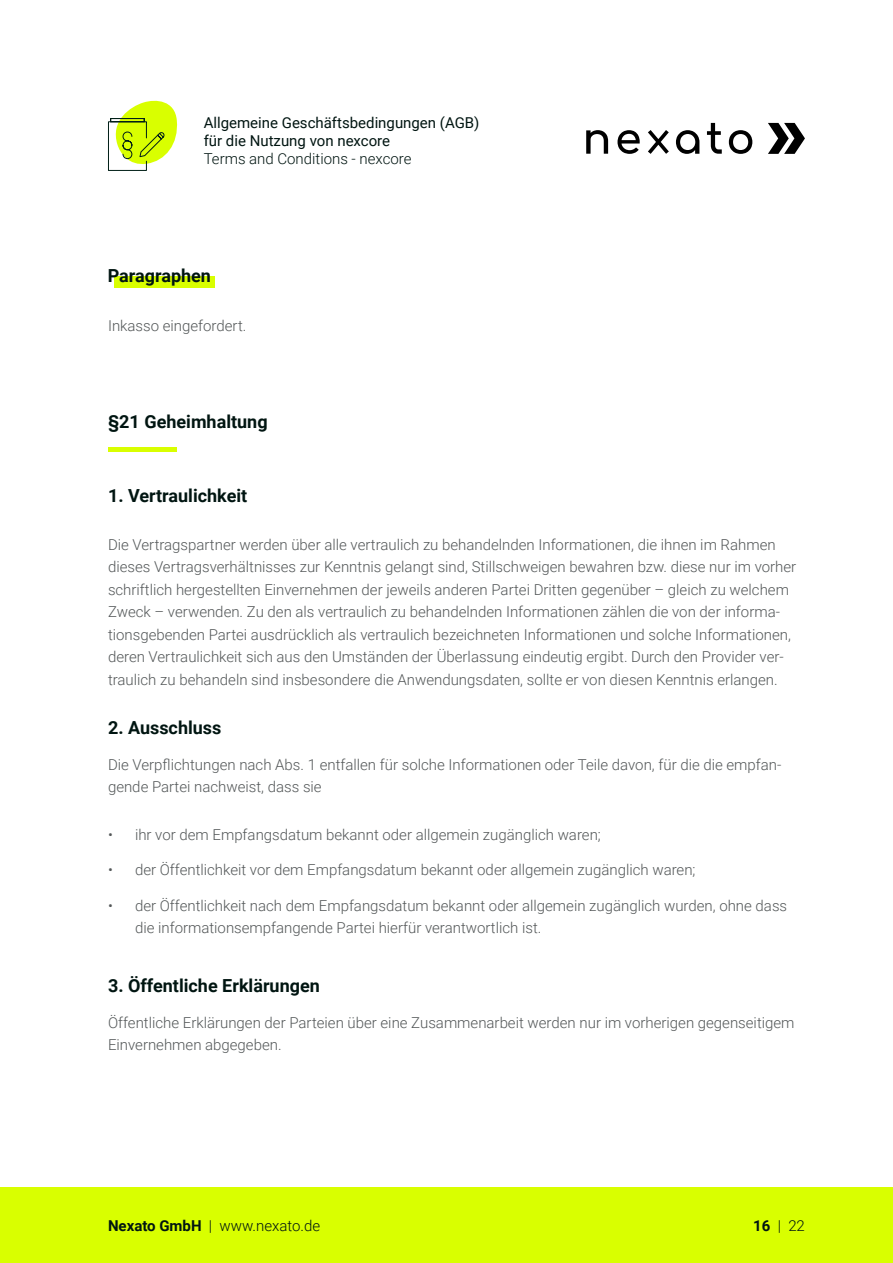
<style>
.page{position:relative;width:893px;height:1263px;background:#fff}
.page>*{position:absolute;margin:0;border:0;box-sizing:border-box;transform-origin:0 0}
.Subheadline_-_Absatz{font:700 18px "Roboto";color:#001511}
.Headline_-_Paragraph{font:700 18px "Roboto";color:#001511}
.Headline_-_Paragraph-2{font:300 15px/22.5px "Roboto";color:#535758}
.t1{font:15px/18px "Roboto";color:#001511}
.t2{font:300 15px "Roboto";color:#001511}
.s1{font-weight:700}
</style>
<div class="page">
<div style="left:0;top:1187px;width:893px;height:76px;background:#d9ff00"></div>
<div style="left:114px;top:276px;width:101px;height:12px;background:#d9ff00"></div>
<svg style="left:768px;top:123px;width:37px;height:31px"></svg>
<svg style="left:586px;top:130px;width:22px;height:24px"></svg>
<svg style="left:617px;top:130px;width:23px;height:24px"></svg>
<svg style="left:676px;top:130px;width:23px;height:24px"></svg>
<svg style="left:707px;top:123px;width:15px;height:31px"></svg>
<svg style="left:729px;top:130px;width:23px;height:24px"></svg>
<svg style="left:648px;top:130px;width:21px;height:24px"></svg>
<svg style="left:108px;top:100px;width:70px;height:71px"></svg>
<div style="left:108px;top:447px;width:68px;height:5px;background:#d9ff00"></div>
<p class="t1" style="left:204px;top:113px;width:277px">Allgemeine Geschäftsbedingungen (AGB) für die Nutzung von nexcore</p>
<p class="t2" style="left:204px;top:148px;width:209px">Terms and Conditions - nexcore</p>
<p class="Subheadline_-_Absatz" style="left:108px;top:263px;width:105px">Paragraphen</p>
<p class="Headline_-_Paragraph-2" style="left:108px;top:314px;width:140px">Inkasso eingefordert.</p>
<p class="Headline_-_Paragraph" style="left:108px;top:409px;width:161px">§21 Geheimhaltung</p>
<p class="Headline_-_Paragraph" style="left:108px;top:483px;width:141px">1. Vertraulichkeit</p>
<p class="Headline_-_Paragraph-2" style="left:108px;top:533px;width:690px">Die Vertragspartner werden über alle vertraulich zu behandelnden Informationen, die ihnen im Rahmen dieses Vertragsverhältnisses zur Kenntnis gelangt sind, Stillschweigen bewahren bzw. diese nur im vorher schriftlich hergestellten Einvernehmen der jeweils anderen Partei Dritten gegenüber – gleich zu welchem Zweck – verwenden. Zu den als vertraulich zu behandelnden Informationen zählen die von der informa&shy;tionsgebenden Partei ausdrücklich als vertraulich bezeichneten Informationen und solche Informationen, deren Vertraulichkeit sich aus den Umständen der Überlassung eindeutig ergibt. Durch den Provider ver&shy;traulich zu behandeln sind insbesondere die Anwendungsdaten, sollte er von diesen Kenntnis erlangen.</p>
<p class="Subheadline_-_Absatz" style="left:108px;top:715px;width:115px">2. Ausschluss</p>
<p class="Headline_-_Paragraph-2" style="left:108px;top:752px;width:675px">Die Verpflichtungen nach Abs. 1 entfallen für solche Informationen oder Teile davon, für die die empfan&shy;gende Partei nachweist, dass sie</p>
<p class="Headline_-_Paragraph-2" style="left:108px;top:823px;width:494px">• ihr vor dem Empfangsdatum bekannt oder allgemein zugänglich waren;</p>
<p class="Headline_-_Paragraph-2" style="left:108px;top:858px;width:589px">• der Öffentlichkeit vor dem Empfangsdatum bekannt oder allgemein zugänglich waren;</p>
<p class="Headline_-_Paragraph-2" style="left:135px;top:893px;width:654px;text-indent:-27px">• der Öffentlichkeit nach dem Empfangsdatum bekannt oder allgemein zugänglich wurden, ohne dass die informationsempfangende Partei hierfür verantwortlich ist.</p>
<p class="Subheadline_-_Absatz" style="left:108px;top:973px;width:213px">3. Öffentliche Erklärungen</p>
<p class="Headline_-_Paragraph-2" style="left:108px;top:1010px;width:688px">Öffentliche Erklärungen der Parteien über eine Zusammenarbeit werden nur im vorherigen gegenseitigem<br>Einvernehmen abgegeben.</p>
<p class="t2" style="left:108px;top:1215px;width:214px"><span class="s1">Nexato GmbH</span> | www.nexato.de</p>
<p class="t2" style="left:753px;top:1215px;width:53px"><span class="s1">16</span> | 22</p>
</div>
